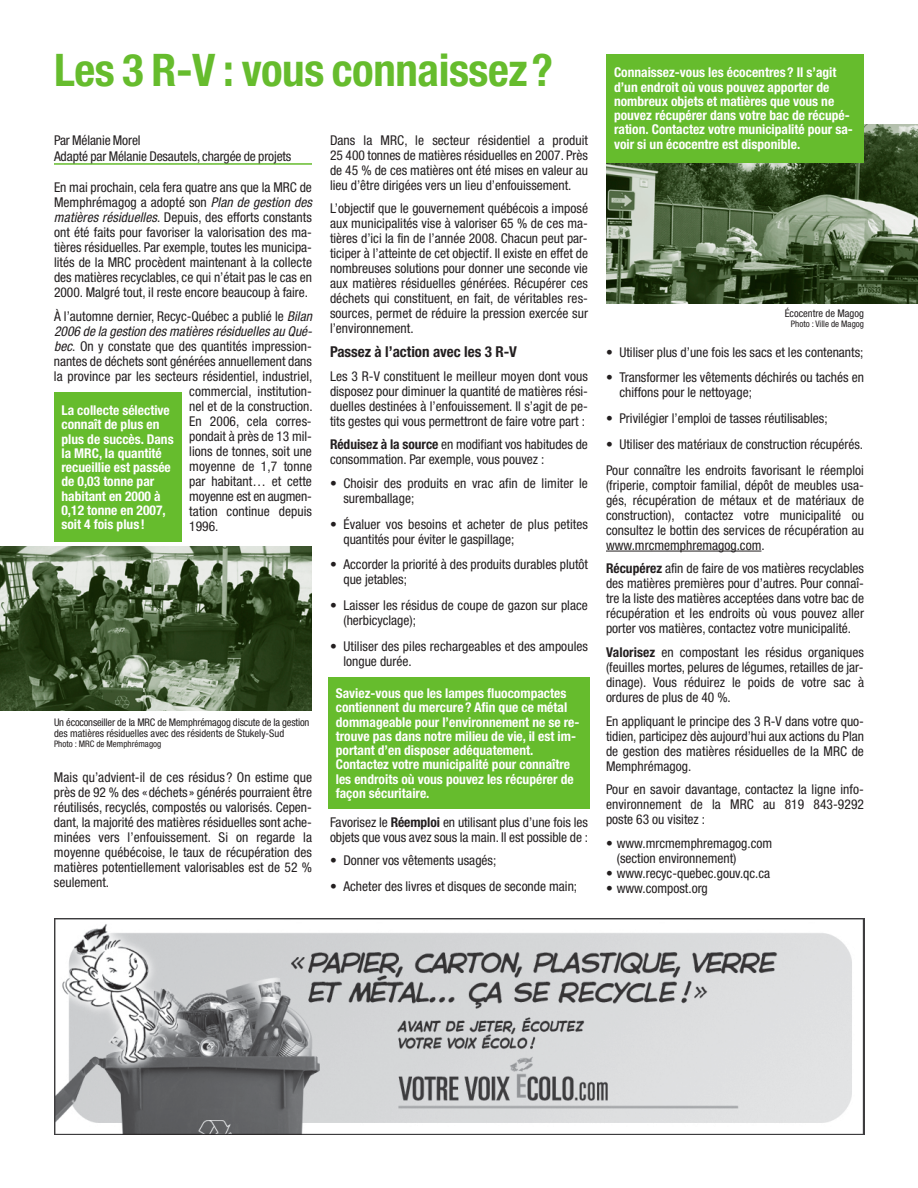
<style>
.page{position:relative;width:918px;height:1188px;background:#fff}
.page>*{position:absolute;margin:0;border:0;box-sizing:border-box;transform-origin:0 0}
.t1{font:700 condensed 45px "Helvetica Neue";letter-spacing:-.01em;color:#66bc2d}
.t2{font:700 condensed 15px "Helvetica Neue";color:#231f20}
.t3{font:condensed 13.5px/15px "Helvetica Neue";color:#231f20}
.t4{font:700 condensed 13.5px/14.2px "Helvetica Neue";color:#fff}
.t5{font:italic condensed 13.5px "Helvetica Neue";color:#231f20}
.t6{font:condensed 10.5px/10.5px "Helvetica Neue";color:#231f20}
.t7{font:condensed 9px "Helvetica Neue";color:#231f20}
.s1{font-style:italic}
.s2{font-weight:700}
</style>
<div class="page">
<hr style="left:54px;top:163px;width:258px;height:2px;background:#66bc2d">
<hr style="left:606px;top:551px;width:155px;height:1px;background:#231f20">
<img style="left:54px;top:918px;width:810px;height:216px">
<div style="left:54px;top:392px;width:128px;height:150px;background:#66bc2d"></div>
<div style="left:328px;top:677px;width:261px;height:132px;background:#66bc2d"></div>
<img style="left:607px;top:125px;width:311px;height:178px">
<img style="left:0;top:547px;width:312px;height:164px">
<div style="left:607px;top:54px;width:257px;height:108px;background:#66bc2d"></div>
<h1 class="t1" style="left:54px;top:54px;width:501px">Les 3 R-V : vous connaissez?</h1>
<p class="t3" style="left:54px;top:133px;width:239px;line-height:16.2px">Par Mélanie Morel<br>Adapté par Mélanie Desautels, chargée de projets</p>
<p class="t3" style="left:54px;top:181px;width:262px">En mai prochain, cela fera quatre ans que la MRC de Memphrémagog a adopté son <span class="s1">Plan de gestion des matières résiduelles</span>. Depuis, des efforts constants ont été faits pour favoriser la valorisation des ma&shy;tières résiduelles. Par exemple, toutes les municipa&shy;lités de la MRC procèdent maintenant à la collecte des matières recyclables, ce qui n’était pas le cas en 2000. Malgré tout, il reste encore beaucoup à faire.</p>
<p class="t3" style="left:54px;top:310px;width:262px">À l’automne dernier, Recyc-Québec a publié le <span class="s1">Bilan</span></p>
<p class="t5" style="left:54px;top:326px;width:262px">2006 de la gestion des matières résiduelles au Qué-</p>
<p class="t3" style="left:54px;top:340px;width:260px"><span class="s1">bec</span>. On y constate que des quantités impression-</p>
<p class="t3" style="left:54px;top:355px;width:260px">nantes de déchets sont générées annuellement dans</p>
<p class="t3" style="left:54px;top:370px;width:260px">la province par les secteurs résidentiel, industriel,</p>
<p class="t3" style="left:189px;top:385px;width:124px">commercial, institution-</p>
<p class="t3" style="left:189px;top:400px;width:125px">nel et de la construction.</p>
<p class="t3" style="left:189px;top:415px;width:124px">En 2006, cela corres-</p>
<p class="t3" style="left:189px;top:430px;width:124px">pondait à près de 13 mil-</p>
<p class="t3" style="left:189px;top:445px;width:124px">lions de tonnes, soit une</p>
<p class="t3" style="left:189px;top:460px;width:124px">moyenne de 1,7 tonne</p>
<p class="t3" style="left:189px;top:475px;width:124px">par habitant… et cette</p>
<p class="t3" style="left:189px;top:490px;width:124px">moyenne est en augmen -</p>
<p class="t3" style="left:189px;top:505px;width:124px">tation continue depuis</p>
<p class="t3" style="left:189px;top:520px;width:31px">1996.</p>
<p class="t4" style="left:62px;top:404px;width:114px">La collecte sélective connaît de plus en plus de succès. Dans la MRC, la quantité recueillie est passée de 0,03 tonne par habitant en 2000 à<br>0,12 tonne en 2007, soit 4 fois plus!</p>
<p class="t6" style="left:54px;top:718px;width:257px">Un écoconseiller de la MRC de Memphrémagog discute de la gestion des matières résiduelles avec des résidents de Stukely-Sud</p>
<p class="t7" style="left:54px;top:741px;width:109px">Photo : MRC de Memphrémagog</p>
<p class="t3" style="left:54px;top:770px;width:260px;text-align:justify">Mais qu’advient-il de ces résidus ? On estime que près de 92 % des « déchets » générés pourraient être réutilisés, recyclés, compostés ou valorisés. Cepen&shy;dant, la majorité des matières résiduelles sont ache&shy;minées vers l’enfouissement. Si on regarde la moyenne québécoise, le taux de récupération des matières potentiellement valorisables est de 52 % seulement.</p>
<p class="t3" style="left:330px;top:134px;width:260px;text-align:justify">Dans la MRC, le secteur résidentiel a produit 25 400 tonnes de matières résiduelles en 2007. Près de 45 % de ces matières ont été mises en valeur au lieu d’être dirigées vers un lieu d’enfouissement.</p>
<p class="t3" style="left:330px;top:202px;width:260px;text-align:justify">L’objectif que le gouvernement québécois a imposé aux municipalités vise à valoriser 65 % de ces ma&shy;tières d’ici la fin de l’année 2008. Chacun peut par&shy;ticiper à l’atteinte de cet objectif. Il existe en effet de nombreuses solutions pour donner une seconde vie aux matières résiduelles générées. Récupérer ces déchets qui constituent, en fait, de véritables res&shy;sources, permet de réduire la pression exercée sur l’environnement.</p>
<p class="t2" style="left:330px;top:346px;width:189px">Passez à l’action avec les 3 R-V</p>
<p class="t3" style="left:330px;top:369px;width:260px;text-align:justify">Les 3 R-V constituent le meilleur moyen dont vous disposez pour diminuer la quantité de matières rési&shy;duelles destinées à l’enfouissement. Il s’agit de pe&shy;tits gestes qui vous permettront de faire votre part :</p>
<p class="t3" style="left:330px;top:438px;width:259px"><span class="s2">Réduisez à la source</span> en modifiant vos habitudes de consommation. Par exemple, vous pouvez :</p>
<p class="t3" style="left:344px;top:477px;width:246px;text-indent:-14px">• Choisir des produits en vrac afin de limiter le suremballage;</p>
<p class="t3" style="left:344px;top:518px;width:246px;text-indent:-14px">• Évaluer vos besoins et acheter de plus petites quantités pour éviter le gaspillage;</p>
<p class="t3" style="left:344px;top:558px;width:246px;text-indent:-14px">• Accorder la priorité à des produits durables plutôt que jetables;</p>
<p class="t3" style="left:344px;top:599px;width:246px;text-indent:-14px">• Laisser les résidus de coupe de gazon sur place (herbicyclage);</p>
<p class="t3" style="left:344px;top:640px;width:246px;text-indent:-14px">• Utiliser des piles rechargeables et des ampoules longue durée.</p>
<p class="t4" style="left:336px;top:687px;width:245px">Saviez-vous que les lampes fluocompactes contiennent du mercure ? Afin que ce métal dommageable pour l’environnement ne se re&shy;trouve pas dans notre milieu de vie, il est im&shy;portant d’en disposer adéquatement.<br>Contactez votre municipalité pour connaître les endroits où vous pouvez les récupérer de façon sécuritaire.</p>
<p class="t3" style="left:330px;top:816px;width:259px">Favorisez le <span class="s2">Réemploi</span> en utilisant plus d’une fois les objets que vous avez sous la main. Il est possible de :</p>
<p class="t3" style="left:330px;top:854px;width:168px">• Donner vos vêtements usagés;</p>
<p class="t3" style="left:330px;top:880px;width:249px">• Acheter des livres et disques de seconde main;</p>
<p class="t4" style="left:614px;top:67px;width:240px">Connaissez-vous les écocentres ? Il s’agit d’un endroit où vous pouvez apporter de nombreux objets et matières que vous ne pouvez récupérer dans votre bac de récupé&shy;ration. Contactez votre municipalité pour sa&shy;voir si un écocentre est disponible.</p>
<p class="t6" style="left:785px;top:308px;width:81px">Écocentre de Magog</p>
<p class="t7" style="left:791px;top:321px;width:75px">Photo : Ville de Magog</p>
<p class="t3" style="left:606px;top:345px;width:259px">• Utiliser plus d’une fois les sacs et les contenants;</p>
<p class="t3" style="left:620px;top:371px;width:246px;text-indent:-14px">• Transformer les vêtements déchirés ou tachés en chiffons pour le nettoyage;</p>
<p class="t3" style="left:606px;top:412px;width:223px">• Privilégier l’emploi de tasses réutilisables;</p>
<p class="t3" style="left:606px;top:432px;width:260px;line-height:25.8px">• Utiliser des matériaux de construction récupérés.<br>Pour connaître les endroits favorisant le réemploi</p>
<p class="t3" style="left:606px;top:479px;width:260px;text-align:justify">(friperie, comptoir familial, dépôt de meubles usa&shy;gés, récupération de métaux et de matériaux de construction), contactez votre municipalité ou consultez le bottin des services de récupération au www.mrcmemphremagog.com.</p>
<p class="t3" style="left:606px;top:562px;width:260px;text-align:justify"><span class="s2">Récupérez</span> afin de faire de vos matières recyclables des matières premières pour d’autres. Pour connaî&shy;tre la liste des matières acceptées dans votre bac de récupération et les endroits où vous pouvez aller porter vos matières, contactez votre municipalité.</p>
<p class="t3" style="left:606px;top:646px;width:260px;text-align:justify"><span class="s2">Valorisez</span> en compostant les résidus organiques (feuilles mortes, pelures de légumes, retailles de jar&shy;dinage). Vous réduirez le poids de votre sac à ordures de plus de 40 %.</p>
<p class="t3" style="left:606px;top:714px;width:260px;text-align:justify">En appliquant le principe des 3 R-V dans votre quo&shy;tidien, participez dès aujourd’hui aux actions du Plan de gestion des matières résiduelles de la MRC de Memphrémagog.</p>
<p class="t3" style="left:606px;top:783px;width:260px;text-align:justify">Pour en savoir davantage, contactez la ligne info&shy;environnement de la MRC au 819 843-9292 poste 63 ou visitez :</p>
<p class="t3" style="left:617px;top:837px;width:157px;text-indent:-11px">• www.mrcmemphremagog.com (section environnement)</p>
<p class="t3" style="left:606px;top:867px;width:166px">• www.recyc-quebec.gouv.qc.ca</p>
<p class="t3" style="left:606px;top:882px;width:103px">• www.compost.org</p>
</div>
